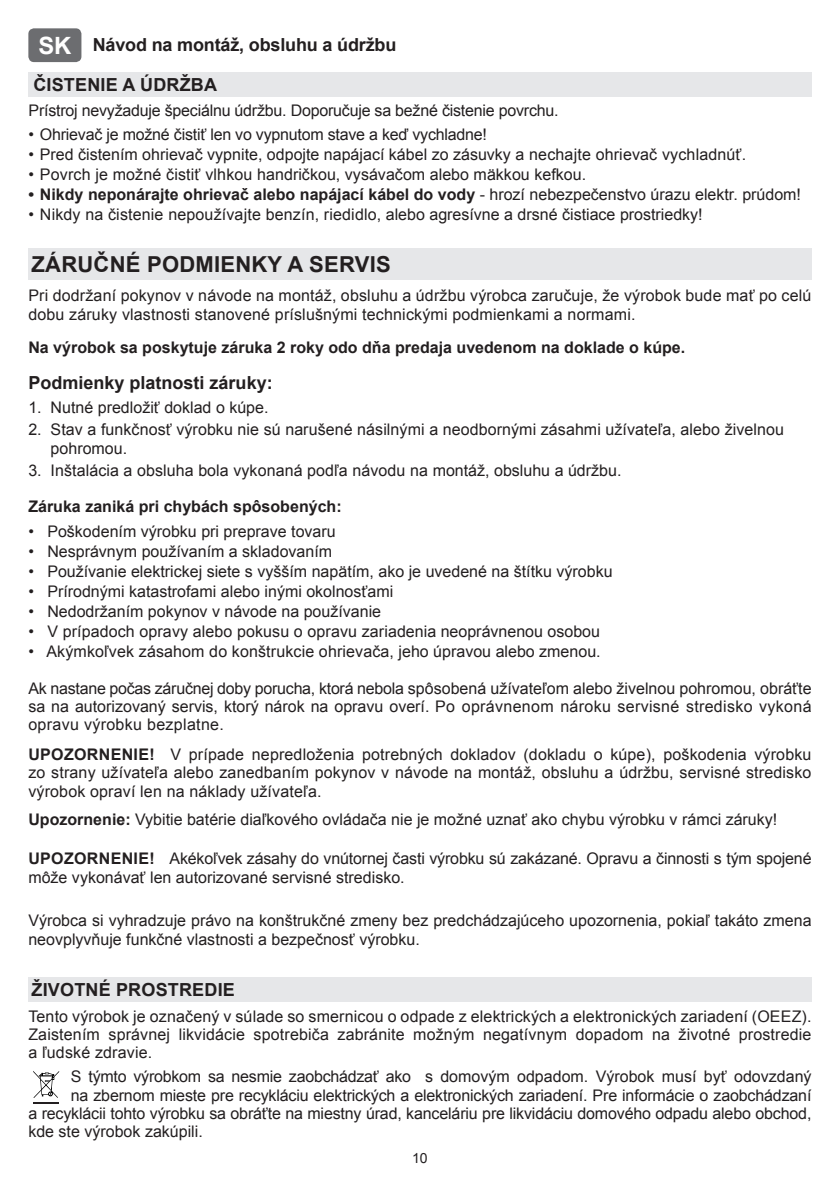
<style>
.page{position:relative;width:840px;height:1191px;background:#fff}
.page>*{position:absolute;margin:0;border:0;box-sizing:border-box;transform-origin:0 0}
.t1{font:700 22px "Arial";letter-spacing:.01em;color:#231f20}
.t2{font:700 18px "Arial";color:#231f20}
.t3{font:16px/18.2px "Arial";color:#231f20}
.t4{font:700 16px "Arial";color:#231f20}
.t5{font:14px "Arial";color:#231f20}
.s1{font-size:23.8px;color:#fff}
.s2{font-weight:400}
.s3{font-weight:700}
</style>
<div class="page">
<div style="left:29px;top:29px;width:52px;height:32px;background:#6c6d70;border-radius:5px"></div>
<div style="left:28px;top:28px;width:53px;height:34px;border:2px solid #6c6d70;border-radius:5px"></div>
<div style="left:28px;top:248px;width:783px;height:32px;background:#e6e7e9"></div>
<svg style="left:33px;top:1071px;width:26px;height:27px"></svg>
<hr style="left:33px;top:1101px;width:25px;height:2px;background:#231f20">
<div style="left:28px;top:977px;width:783px;height:24px;background:#e6e7e9"></div>
<div style="left:28px;top:72px;width:783px;height:25px;background:#e6e7e9"></div>
<p class="t2" style="left:38px;top:33px;width:359px"><span class="s1">SK</span> Návod na montáž, obsluhu a údržbu</p>
<p class="t2" style="left:33px;top:72px;width:185px">ČISTENIE A ÚDRŽBA</p>
<p class="t3" style="left:29px;top:101px;width:531px">Prístroj nevyžaduje špeciálnu údržbu. Doporučuje sa bežné čistenie povrchu.</p>
<p class="t3" style="left:29px;top:125px;width:459px">• Ohrievač je možné čistiť len vo vypnutom stave a keď vychladne!</p>
<p class="t3" style="left:29px;top:145px;width:718px">• Pred čistením ohrievač vypnite, odpojte napájací kábel zo zásuvky a nechajte ohrievač vychladnúť.</p>
<p class="t3" style="left:29px;top:165px;width:559px">• Povrch je možné čistiť vlhkou handričkou, vysávačom alebo mäkkou kefkou.</p>
<p class="t4" style="left:29px;top:183px;width:773px">• Nikdy neponárajte ohrievač alebo napájací kábel do vody <span class="s2">- hrozí nebezpečenstvo úrazu elektr. prúdom!</span></p>
<p class="t3" style="left:29px;top:205px;width:675px">• Nikdy na čistenie nepoužívajte benzín, riedidlo, alebo agresívne a drsné čistiace prostriedky!</p>
<h1 class="t1" style="left:32px;top:250px;width:360px">ZÁRUČNÉ PODMIENKY A SERVIS</h1>
<p class="t3" style="left:28px;top:286px;width:784px;line-height:19.2px">Pri dodržaní pokynov v návode na montáž, obsluhu a údržbu výrobca zaručuje, že výrobok bude mať po celú dobu záruky vlastnosti stanovené príslušnými technickými podmienkami a normami.</p>
<p class="t4" style="left:28px;top:336px;width:658px">Na výrobok sa poskytuje záruka 2 roky odo dňa predaja uvedenom na doklade o kúpe.</p>
<p class="t2" style="left:28px;top:370px;width:246px">Podmienky platnosti záruky:</p>
<p class="t3" style="left:28px;top:398px;width:241px">1. Nutné predložiť doklad o kúpe.</p>
<p class="t3" style="left:51px;top:420px;width:734px;line-height:19.2px;text-indent:-22px">2. Stav a funkčnosť výrobku nie sú narušené násilnými a neodbornými zásahmi užívateľa, alebo živelnou pohromou.</p>
<p class="t3" style="left:28px;top:461px;width:594px">3. Inštalácia a obsluha bola vykonaná podľa návodu na montáž, obsluhu a údržbu.</p>
<p class="t4" style="left:28px;top:496px;width:314px">Záruka zaniká pri chybách spôsobených:</p>
<p class="t3" style="left:28px;top:523px;width:309px">• Poškodením výrobku pri preprave tovaru</p>
<p class="t3" style="left:28px;top:543px;width:305px">• Nesprávnym používaním a skladovaním</p>
<p class="t3" style="left:28px;top:563px;width:585px">• Používanie elektrickej siete s vyšším napätím, ako je uvedené na štítku výrobku</p>
<p class="t3" style="left:28px;top:583px;width:366px">• Prírodnými katastrofami alebo inými okolnosťami</p>
<p class="t3" style="left:28px;top:603px;width:354px">• Nedodržaním pokynov v návode na používanie</p>
<p class="t3" style="left:28px;top:623px;width:573px">• V prípadoch opravy alebo pokusu o opravu zariadenia neoprávnenou osobou</p>
<p class="t3" style="left:28px;top:643px;width:573px">• Akýmkoľvek zásahom do konštrukcie ohrievača, jeho úpravou alebo zmenou.</p>
<p class="t3" style="left:28px;top:679px;width:784px;text-align:justify">Ak nastane počas záručnej doby porucha, ktorá nebola spôsobená užívateľom alebo živelnou pohromou, obráťte sa na autorizovaný servis, ktorý nárok na opravu overí. Po oprávnenom nároku servisné stredisko vykoná opravu výrobku bezplatne.</p>
<p class="t3" style="left:28px;top:745px;width:784px;text-align:justify"><span class="s3">UPOZORNENIE!</span> V prípade nepredloženia potrebných dokladov (dokladu o kúpe), poškodenia výrobku zo strany užívateľa alebo zanedbaním pokynov v návode na montáž, obsluhu a údržbu, servisné stredisko výrobok opraví len na náklady užívateľa.</p>
<p class="t3" style="left:28px;top:811px;width:750px"><span class="s3">Upozornenie:</span> Vybitie batérie diaľkového ovládača nie je možné uznať ako chybu výrobku v rámci záruky!</p>
<p class="t3" style="left:28px;top:849px;width:784px"><span class="s3">UPOZORNENIE!</span> Akékoľvek zásahy do vnútornej časti výrobku sú zakázané. Opravu a činnosti s tým spojené môže vykonávať len autorizované servisné stredisko.</p>
<p class="t3" style="left:28px;top:910px;width:784px;line-height:19.2px">Výrobca si vyhradzuje právo na konštrukčné zmeny bez predchádzajúceho upozornenia, pokiaľ takáto zmena neovplyvňuje funkčné vlastnosti a bezpečnosť výrobku.</p>
<p class="t2" style="left:32px;top:977px;width:205px">ŽIVOTNÉ PROSTREDIE</p>
<p class="t3" style="left:28px;top:1007px;width:784px;text-align:justify">Tento výrobok je označený v súlade so smernicou o odpade z elektrických a elektronických zariadení (OEEZ).<br>Zaistením správnej likvidácie spotrebiča zabránite možným negatívnym dopadom na životné prostredie a ľudské zdravie.</p>
<p class="t3" style="left:71px;top:1067px;width:741px">S týmto výrobkom sa nesmie zaobchádzať ako s domovým odpadom. Výrobok musí byť odovzdaný</p>
<p class="t3" style="left:71px;top:1086px;width:741px">na zbernom mieste pre recykláciu elektrických a elektronických zariadení. Pre informácie o zaobchádzaní</p>
<p class="t3" style="left:28px;top:1104px;width:784px">a recyklácii tohto výrobku sa obráťte na miestny úrad, kanceláriu pre likvidáciu domového odpadu alebo obchod,</p>
<p class="t3" style="left:28px;top:1122px;width:176px">kde ste výrobok zakúpili.</p>
<p class="t5" style="left:412px;top:1148px;width:17px">10</p>
</div>
